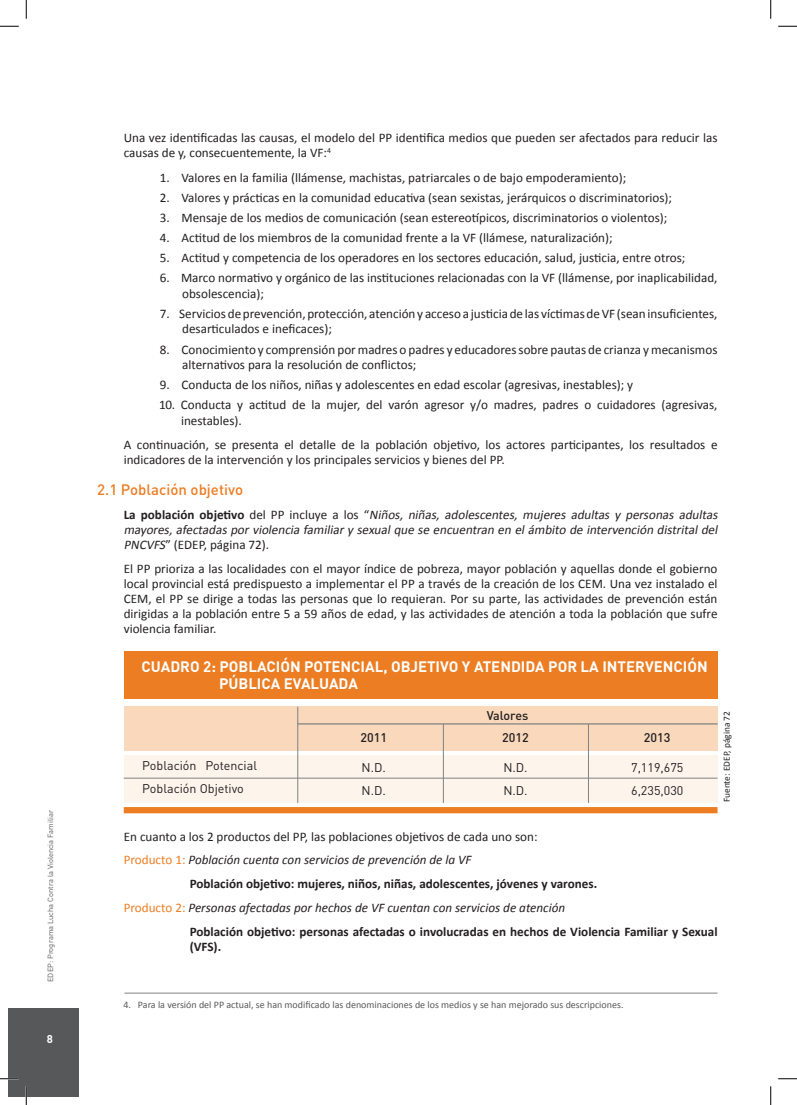
<style>
.page{position:relative;width:797px;height:1105px;background:#fff}
.page>*{position:absolute;margin:0;border:0;box-sizing:border-box;transform-origin:0 0}
.t1{font:700 15px/16.2px "DIN Pro";color:#fff}
.t2{font:500 15px "DIN Pro";color:#ec7d23}
.t3{font:13.12px/15px "Calibri";color:#231f20}
.t4{font:italic 13.12px/15px "Calibri";color:#231f20;text-align:justify}
.t5{font:700 13.12px "Calibri";color:#231f20}
.t6{font:italic 13.12px "Calibri";color:#231f20}
.t7{font:12.5px/23.1px "DIN Pro";color:#231f20}
.t8{font:500 12.5px "DIN Pro";color:#231f20}
.t9{font:700 11.25px "DIN Pro";color:#fff}
.t10{font:10px "Calibri";color:#57585a}
.t11{font:9.38px "Calibri";color:#231f20}
.t12{font:7.5px "DIN Pro";color:#57585a}
.s1{font-weight:700;font-style:normal}
.s2{font-style:normal}
.s3{font-style:normal;color:#ec7d23}
</style>
<div class="page">
<div style="left:9px;top:1008px;width:70px;height:88px;background:#57585a"></div>
<div style="left:124px;top:756px;width:593px;height:47px;background:#fdf5ec"></div>
<div style="left:124px;top:707px;width:593px;height:44px;background:#f9d8bc"></div>
<div style="left:124px;top:651px;width:593px;height:48px;background:#ec7d23"></div>
<hr style="left:443px;top:724px;width:1px;height:79px;background:#808285">
<hr style="left:297px;top:707px;width:1px;height:96px;background:#808285">
<hr style="left:588px;top:724px;width:1px;height:79px;background:#808285">
<div style="left:124px;top:807px;width:593px;height:6px;background:#ec7d23"></div>
<hr style="left:297px;top:723px;width:420px;height:1px;background:#808285">
<hr style="left:124px;top:778px;width:593px;height:1px;background:#808285">
<hr style="left:124px;top:993px;width:593px;height:1px;background:#808285">
<svg style="left:0;top:25px;width:19px;height:2px"></svg>
<svg style="left:778px;top:25px;width:19px;height:2px"></svg>
<svg style="left:0;top:1078px;width:18px;height:1px"></svg>
<svg style="left:778px;top:1078px;width:19px;height:1px"></svg>
<svg style="left:25px;top:0;width:2px;height:19px"></svg>
<svg style="left:25px;top:1086px;width:2px;height:19px"></svg>
<svg style="left:770px;top:0;width:1px;height:19px"></svg>
<svg style="left:770px;top:1086px;width:1px;height:19px"></svg>
<p class="t12" style="left:45px;top:982px;width:173px;rotate:-90deg">EDEP: Programa Lucha Contra la Violencia Familiar</p>
<p class="t9" style="left:47px;top:1031px;width:8px">8</p>
<p class="t3" style="left:124px;top:130px;width:595px">Una vez identificadas las causas, el modelo del PP identifica medios que pueden ser afectados para reducir las causas de y, consecuentemente, la VF:<sup>4</sup></p>
<p class="t3" style="left:160px;top:169px;width:468px">1. Valores en la familia (llámense, machistas, patriarcales o de bajo empoderamiento);</p>
<p class="t3" style="left:160px;top:189px;width:514px">2. Valores y prácticas en la comunidad educativa (sean sexistas, jerárquicos o discriminatorios);</p>
<p class="t3" style="left:160px;top:210px;width:509px">3. Mensaje de los medios de comunicación (sean estereotípicos, discriminatorios o violentos);</p>
<p class="t3" style="left:160px;top:230px;width:454px">4. Actitud de los miembros de la comunidad frente a la VF (llámese, naturalización);</p>
<p class="t3" style="left:160px;top:250px;width:527px">5. Actitud y competencia de los operadores en los sectores educación, salud, justicia, entre otros;</p>
<p class="t3" style="left:182px;top:269px;width:537px;line-height:15.6px;text-indent:-22px">6. Marco normativo y orgánico de las instituciones relacionadas con la VF (llámense, por inaplicabilidad, obsolescencia);</p>
<p class="t3" style="left:182px;top:305px;width:537px;line-height:15.6px;text-indent:-22px">7. Servicios de prevención, protección, atención y acceso a justicia de las víctimas de VF (sean insuficientes, desarticulados e ineficaces);</p>
<p class="t3" style="left:182px;top:341px;width:537px;line-height:15.6px;text-indent:-22px">8. Conocimiento y comprensión por madres o padres y educadores sobre pautas de crianza y mecanismos alternativos para la resolución de conflictos;</p>
<p class="t3" style="left:160px;top:377px;width:475px">9. Conducta de los niños, niñas y adolescentes en edad escolar (agresivas, inestables); y</p>
<p class="t3" style="left:181px;top:396px;width:538px;line-height:15.6px;text-indent:-22px">10. Conducta y actitud de la mujer, del varón agresor y/o madres, padres o cuidadores (agresivas, inestables).</p>
<p class="t3" style="left:124px;top:436px;width:595px">A continuación, se presenta el detalle de la población objetivo, los actores participantes, los resultados e indicadores de la intervención y los principales servicios y bienes del PP.</p>
<p class="t2" style="left:97px;top:479px;width:147px">2. 1 Población objetivo</p>
<p class="t4" style="left:124px;top:506px;width:598px"><span class="s1">La p o b l a c i ó n o bj etivo</span> <span class="s2">d e l P P i n c l u ye a l o s “</span> Niños, niñas, adolescentes, mujeres adultas y personas adultas mayores, afectadas por violencia familiar y sexual que se encuentran en el ámbito de intervención distrital del PNCVFS<span class="s2">” (EDEP, página 72).</span></p>
<p class="t3" style="left:124px;top:560px;width:595px;text-align:justify">El PP prioriza a las localidades con el mayor índice de pobreza, mayor población y aquellas donde el gobierno local provincial está predispuesto a implementar el PP a través de la creación de los CEM. Una vez instalado el CEM, el PP se dirige a todas las personas que lo requieran. Por su parte, las actividades de prevención están dirigidas a la población entre 5 a 59 años de edad, y las actividades de atención a toda la población que sufre violencia familiar.</p>
<p class="t1" style="left:219px;top:658px;width:490px;text-indent:-78px">CUADRO 2: POBLACIÓN POTENCIAL, OBJETIVO Y ATENDIDA POR LA INTERVENCIÓN<br>PÚBLICA EVALUADA</p>
<p class="t7" style="left:142px;top:753px;width:116px">Población Potencial<br>Población Objetivo</p>
<p class="t8" style="left:486px;top:707px;width:43px">Valores</p>
<p class="t8" style="left:360px;top:729px;width:28px">2011</p>
<p class="t8" style="left:502px;top:729px;width:28px">2012</p>
<p class="t8" style="left:644px;top:729px;width:28px">2013</p>
<p class="t7" style="left:361px;top:755px;width:26px">N.D.</p>
<p class="t7" style="left:503px;top:755px;width:26px">N.D.</p>
<p class="t7" style="left:631px;top:755px;width:54px">7,119,675</p>
<p class="t7" style="left:361px;top:778px;width:26px">N.D.</p>
<p class="t7" style="left:503px;top:778px;width:26px">N.D.</p>
<p class="t7" style="left:631px;top:778px;width:54px">6,235,030</p>
<p class="t11" style="left:721px;top:802px;width:93px;rotate:-90deg">Fuente: EDEP, página 72</p>
<p class="t3" style="left:124px;top:828px;width:415px">En cuanto a los 2 productos del PP, las poblaciones objetivos de cada uno son:</p>
<p class="t6" style="left:124px;top:852px;width:349px"><span class="s3">Producto 1:</span> Población cuenta con servicios de prevención de la VF</p>
<p class="t5" style="left:190px;top:876px;width:409px">Población objetivo: mujeres, niños, niñas, adolescentes, jóvenes y varones.</p>
<p class="t6" style="left:124px;top:900px;width:443px"><span class="s3">Producto 2:</span> Personas afectadas por hechos de VF cuentan con servicios de atención</p>
<p class="t5" style="left:190px;top:923px;width:529px">Población objetivo: personas afectadas o involucradas en hechos de Violencia Familiar y Sexual</p>
<p class="t5" style="left:190px;top:938px;width:33px">(VFS).</p>
<p class="t10" style="left:123px;top:998px;width:501px">4. Para la versión del PP actual, se han modificado las denominaciones de los medios y se han mejorado sus descripciones.</p>
</div>
